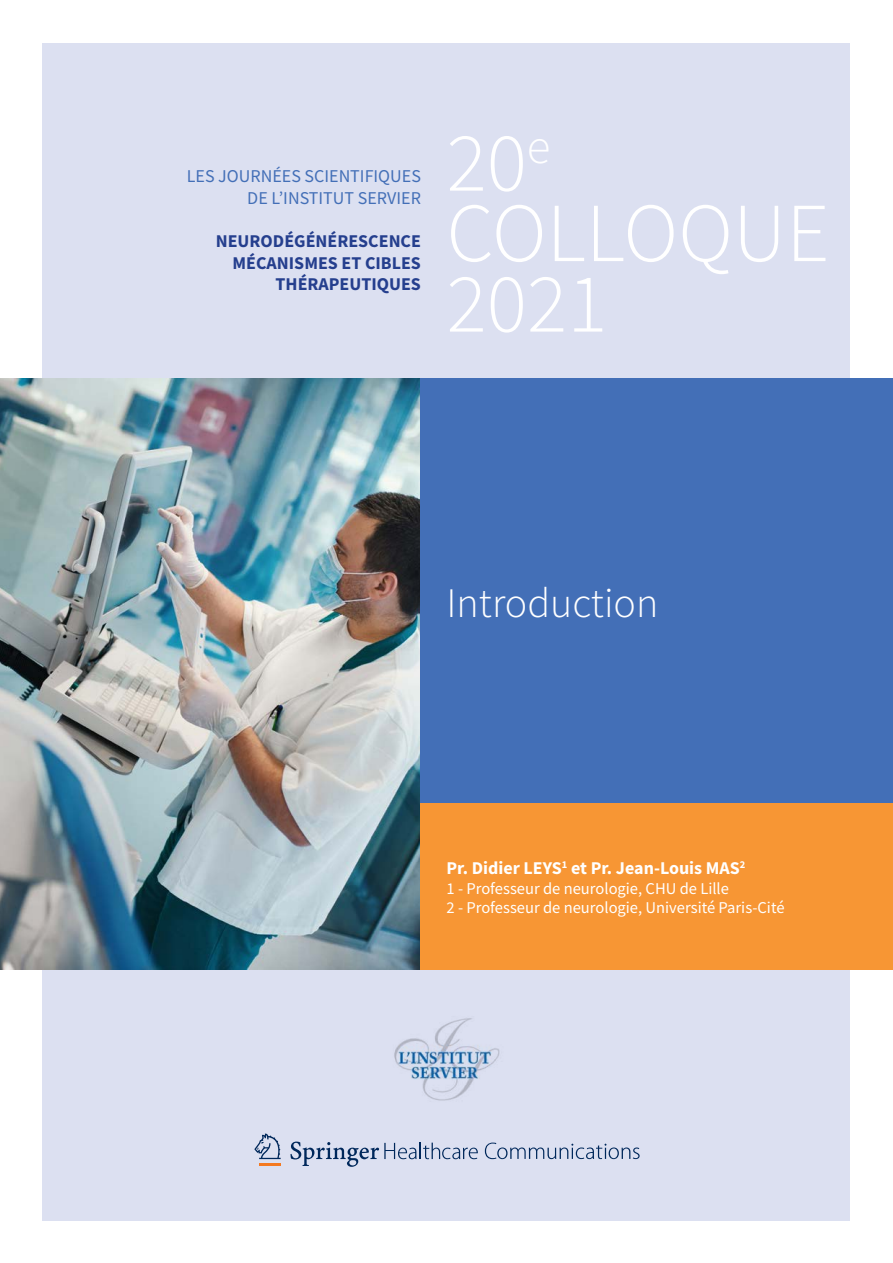
<style>
.page{position:relative;width:893px;height:1263px;background:#fff}
.page>*{position:absolute;margin:0;border:0;box-sizing:border-box;transform-origin:0 0}
.t1{font:300 84px "Source Sans Pro";color:#fff}
.t2{font:300 42px "Source Sans Pro";color:#fff}
.t3{font:700 18px "Source Sans Pro";color:#253f8e}
.t4{font:18px "Source Sans Pro";color:#436fb7}
.t5{font:700 18px "Source Sans Pro";color:#fff}
.t6{font:16.5px "Source Sans Pro";color:#fff}
</style>
<div class="page">
<div style="left:43px;top:43px;width:807px;height:1177px;background:#dce0f1"></div>
<img style="left:0;top:378px;width:421px;height:592px">
<img style="left:394px;top:1018px;width:106px;height:83px">
<div style="left:421px;top:378px;width:472px;height:447px;background:#436fb7"></div>
<div style="left:421px;top:804px;width:472px;height:166px;background:#f79634"></div>
<svg style="left:254px;top:1133px;width:27px;height:26px"></svg>
<hr style="left:259px;top:1163px;width:22px;height:3px;background:#f47921">
<svg style="left:290px;top:1141px;width:188px;height:26px"></svg>
<svg style="left:485px;top:1142px;width:155px;height:17px"></svg>
<p class="t4" style="left:187px;top:165px;width:236px">LES JOURNÉES SCIENTIFIQUES</p>
<p class="t4" style="left:247px;top:187px;width:175px">DE L’INSTITUT SERVIER</p>
<p class="t3" style="left:216px;top:229px;width:207px">NEURODÉGÉNÉRESCENCE</p>
<p class="t3" style="left:233px;top:251px;width:190px">MÉCANISMES ET CIBLES</p>
<p class="t3" style="left:276px;top:272px;width:147px">THÉRAPEUTIQUES</p>
<p class="t1" style="left:446px;top:111px;width:106px">20<sup>e</sup></p>
<p class="t1" style="left:446px;top:182px;width:384px">COLLOQUE</p>
<p class="t1" style="left:446px;top:252px;width:162px">2021</p>
<p class="t2" style="left:446px;top:578px;width:213px">Introduction</p>
<p class="t5" style="left:446px;top:856px;width:300px">Pr. Didier LEYS<sup>1</sup> et Pr. Jean-Louis MAS<sup>2</sup></p>
<p class="t6" style="left:446px;top:878px;width:284px">1 - Professeur de neurologie, CHU de Lille</p>
<p class="t6" style="left:446px;top:897px;width:340px">2 - Professeur de neurologie, Université Paris-Cité</p>
</div>
